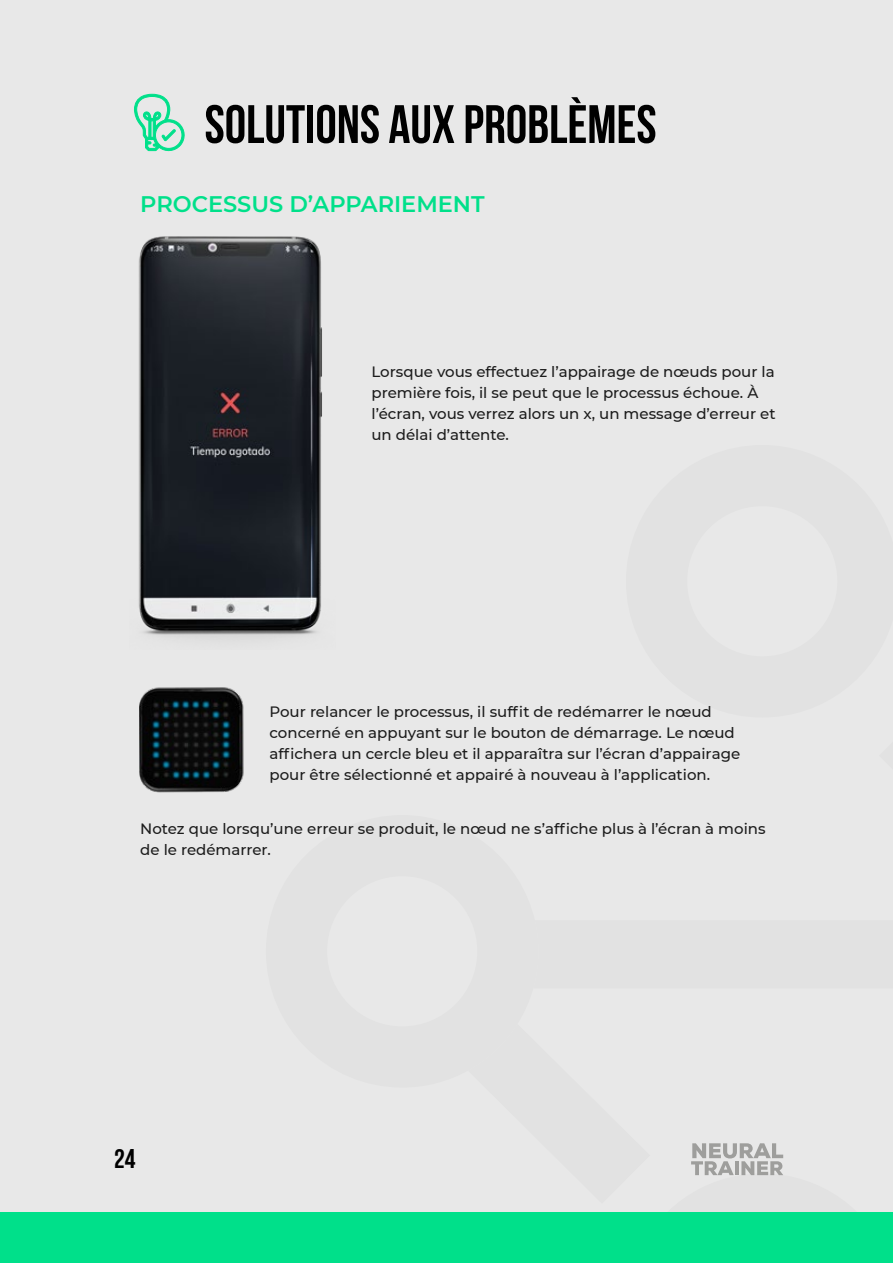
<style>
.page{position:relative;width:893px;height:1263px;background:#e8e8e8}
.page>*{position:absolute;margin:0;border:0;box-sizing:border-box;transform-origin:0 0}
.t1{font:700 54px "Bebas Neue";color:#000}
.t2{font:27px "Bebas Neue";color:#000}
.t3{font:600 22.5px "Montserrat";color:#00e08a}
.t4{font:500 15px/21px "Montserrat";color:#1c1c1c}
</style>
<div class="page">
<div style="left:0;top:1212px;width:893px;height:51px;background:#00e08a"></div>
<svg style="left:691px;top:1143px;width:93px;height:33px"></svg>
<img style="left:139px;top:687px;width:105px;height:106px">
<img style="left:138px;top:236px;width:184px;height:404px">
<svg style="left:134px;top:94px;width:51px;height:58px"></svg>
<h1 class="t1" style="left:205px;top:95px;width:454px">SOLUTIONS AUX PROBLÈMES</h1>
<h3 class="t3" style="left:140px;top:188px;width:346px">PROCESSUS D’APPARIEMENT</h3>
<p class="t4" style="left:371px;top:360px;width:406px">Lorsque vous effectuez l’appairage de nœuds pour la première fois, il se peut que le processus échoue. À l’écran, vous verrez alors un x, un message d’erreur et un délai d’attente.</p>
<p class="t4" style="left:269px;top:701px;width:472px">Pour relancer le processus, il suffit de redémarrer le nœud concerné en appuyant sur le bouton de démarrage. Le nœud affichera un cercle bleu et il apparaîtra sur l’écran d’appairage pour être sélectionné et appairé à nouveau à l’application.</p>
<p class="t4" style="left:140px;top:818px;width:627px">Notez que lorsqu’une erreur se produit, le nœud ne s’affiche plus à l’écran à moins de le redémarrer.</p>
<h2 class="t2" style="left:114px;top:1143px;width:23px">24</h2>
</div>
